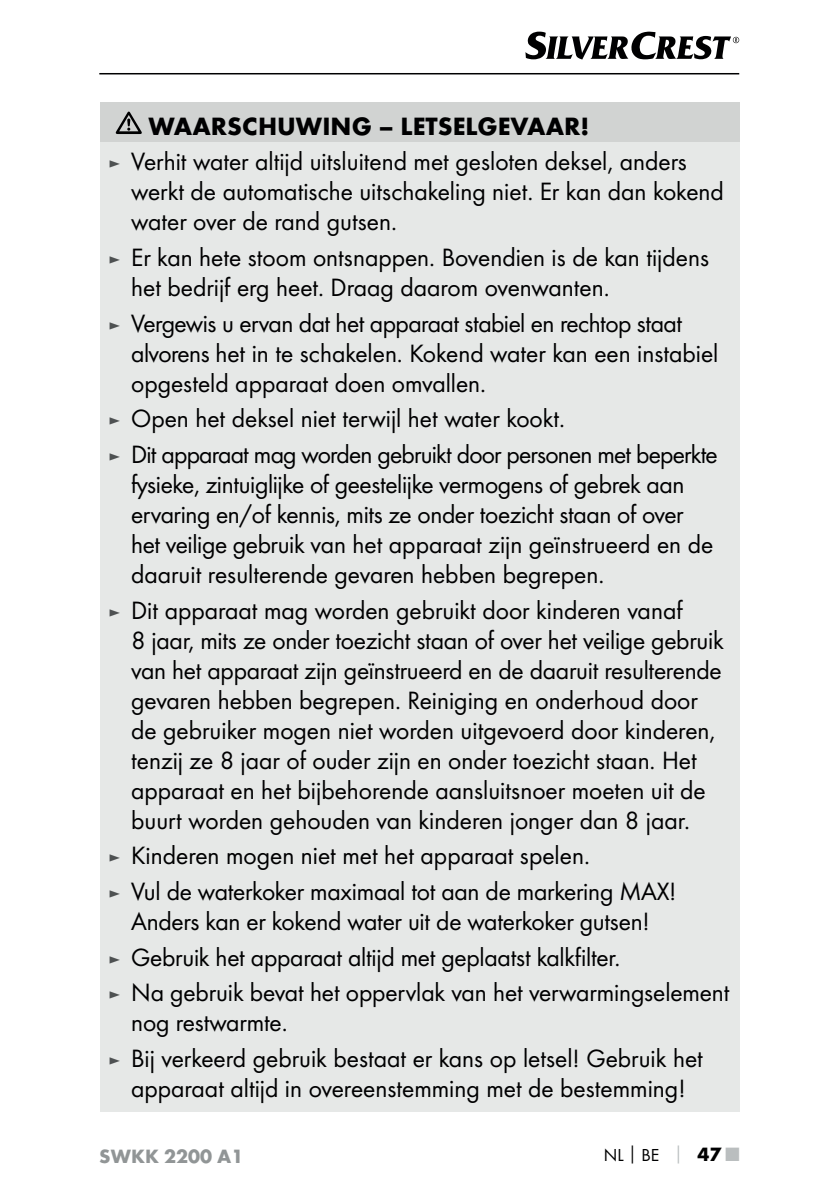
<style>
.page{position:relative;width:840px;height:1191px;background:#fff}
.page>*{position:absolute;margin:0;border:0;box-sizing:border-box;transform-origin:0 0}
.t1{font:26px/30px "Futura Boo";color:#000001}
.t2{font:26px/35.6px "Futura Boo";letter-spacing:-.03em;color:#000001}
.t3{font:700 26px "Futura";color:#000001}
.t4{font:700 20px "Futura";color:#919596}
.t5{font:18px "Futura Boo";color:#000001}
.s1{font-size:18px;color:#4e5152}
.s2{font-family:"Futura";font-weight:700}
.s3{font-family:"Futura";font-weight:700;color:#babebf}
.s4{font-family:"Futura";font-weight:700;font-size:20px}
.s5{font-family:"Futura";font-weight:700;font-size:20px;color:#babebf}
</style>
<div class="page">
<hr style="left:99px;top:73px;width:639px;height:1px;background:#000001">
<svg style="left:525px;top:32px;width:213px;height:28px"></svg>
<div style="left:100px;top:102px;width:639px;height:41px;background:#d1d3d2"></div>
<div style="left:100px;top:143px;width:639px;height:968px;background:#e6e8e7"></div>
<svg style="left:116px;top:112px;width:26px;height:22px"></svg>
<p class="t3" style="left:148px;top:116px;width:442px">WAARSCHUWING – LETSELGEVAAR!</p>
<p class="t1" style="left:131px;top:148px;width:594px;text-indent:-23px"><span class="s1">►</span> Verhit water altijd uitsluitend met gesloten deksel, anders werkt de automatische uitschakeling niet. Er kan dan kokend water over de rand gutsen.</p>
<p class="t1" style="left:131px;top:243px;width:579px;text-indent:-23px"><span class="s1">►</span> Er kan hete stoom ontsnappen. Bovendien is de kan tijdens het bedrijf erg heet. Draag daarom ovenwanten.</p>
<p class="t1" style="left:131px;top:309px;width:588px;text-indent:-23px"><span class="s1">►</span> Vergewis u ervan dat het apparaat stabiel en rechtop staat alvorens het in te schakelen. Kokend water kan een instabiel opgesteld apparaat doen omvallen.</p>
<p class="t2" style="left:108px;top:402px;width:610px"><span class="s1">►</span> Open het deksel niet terwijl het water kookt.<br><span class="s1">►</span> Dit apparaat mag worden gebruikt door personen met beperkte</p>
<p class="t1" style="left:131px;top:470px;width:583px">fysieke, zintuiglijke of geestelijke vermogens of gebrek aan ervaring en/of kennis, mits ze onder toezicht staan of over het veilige gebruik van het apparaat zijn geïnstrueerd en de daaruit resulterende gevaren hebben begrepen.</p>
<p class="t1" style="left:131px;top:596px;width:593px;text-indent:-23px"><span class="s1">►</span> Dit apparaat mag worden gebruikt door kinderen vanaf<br>8 jaar, mits ze onder toezicht staan of over het veilige gebruik van het apparaat zijn geïnstrueerd en de daaruit resulterende gevaren hebben begrepen. Reiniging en onderhoud door de gebruiker mogen niet worden uitgevoerd door kinderen, tenzij ze 8 jaar of ouder zijn en onder toezicht staan. Het apparaat en het bijbehorende aansluitsnoer moeten uit de buurt worden gehouden van kinderen jonger dan 8 jaar.</p>
<p class="t1" style="left:108px;top:839px;width:569px;line-height:35.6px"><span class="s1">►</span> Kinderen mogen niet met het apparaat spelen.<br><span class="s1">►</span> Vul de waterkoker maximaal tot aan de markering MAX!</p>
<p class="t1" style="left:108px;top:905px;width:622px;line-height:35.6px;text-indent:23px">Anders kan er kokend water uit de waterkoker gutsen!<br><span class="s1">►</span> Gebruik het apparaat altijd met geplaatst kalkfilter.<br><span class="s1">►</span> Na gebruik bevat het oppervlak van het verwarmingselement</p>
<p class="t1" style="left:108px;top:1006px;width:595px;line-height:35.6px;text-indent:23px">nog restwarmte.<br><span class="s1">►</span> Bij verkeerd gebruik bestaat er kans op letsel! Gebruik het</p>
<p class="t1" style="left:131px;top:1074px;width:555px">apparaat altijd in overeenstemming met de bestemming!</p>
<p class="t4" style="left:99px;top:1148px;width:145px">SWKK 2200 A1</p>
<p class="t5" style="left:603px;top:1147px;width:137px">NL<span class="s2">│</span>BE <span class="s3">│</span> <span class="s4">47</span> <span class="s5">■</span></p>
</div>
